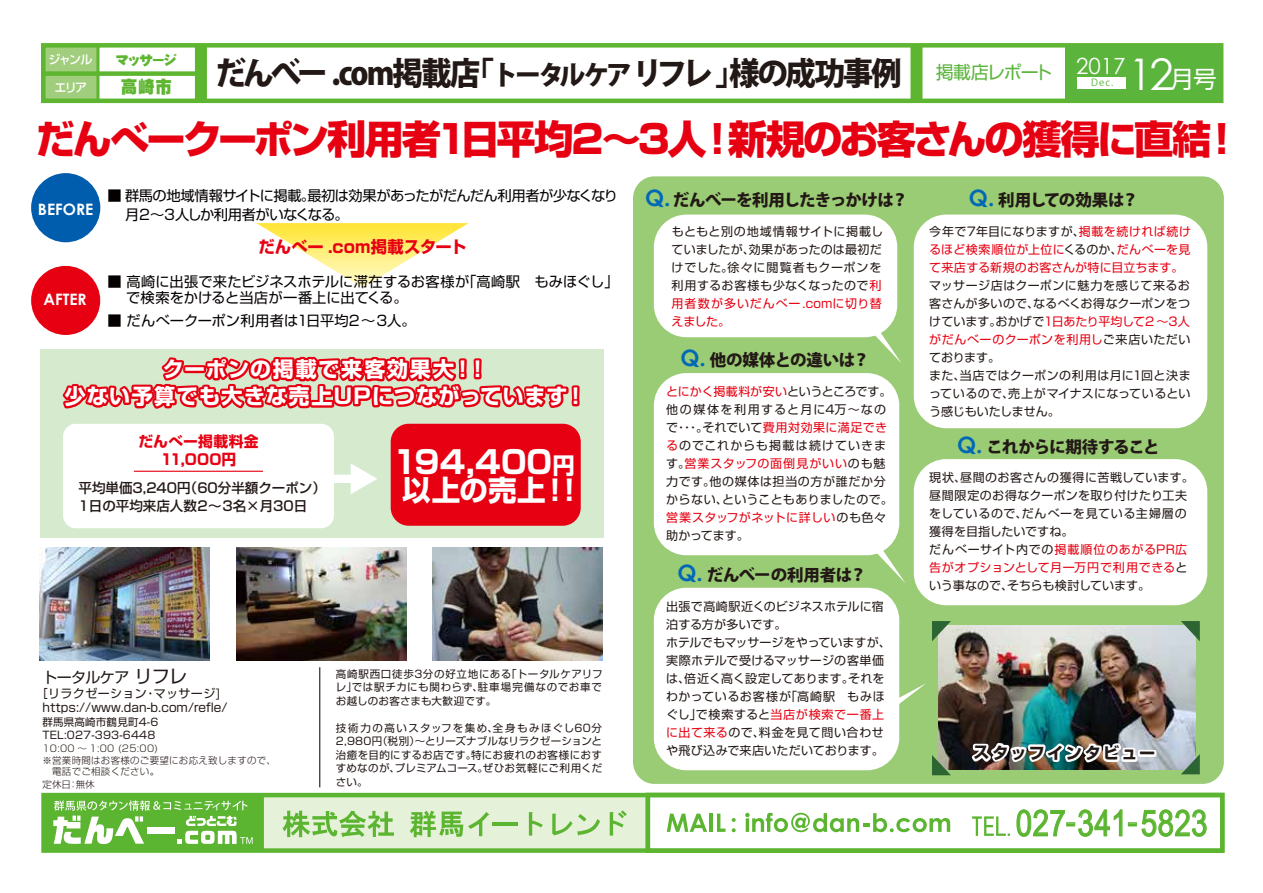
<style>
.page{position:relative;width:1263px;height:893px;background:#fff}
.page>*{position:absolute;margin:0;border:0;box-sizing:border-box;transform-origin:0 0}
.t1{font:43.65px "Century Gothic";color:#fff}
.t2{font:800 39.3px "Shin Go Pro";letter-spacing:-.06em;color:#e60012}
.t3{font:36px "Arial Narrow";letter-spacing:.01em;color:#5cb531}
.t4{font:800 31.95px "Koz Go Pro";letter-spacing:-.075em;color:#221815;scale:.96 1}
.t5{font:700 31.5px "Shin Go Pro";color:#fff}
.t6{font:700 28.5px "Shin Go Pro";letter-spacing:.01em;color:#fff}
.t7{font:22.35px "Century Gothic";color:#fff}
.t8{font:700 21px/27px "Shin Go Pro";letter-spacing:.065em;color:#fff;text-align:center}
.t9{font:17.55px "DF Gothic UB WING RKSJ H";color:#5db530;scale:.94 1}
.t10{font:800 16.5px "Koz Go Pro";letter-spacing:-.02em;color:#221815}
.t11{font:800 16.5px "Koz Go Pro";letter-spacing:-.05em;color:#221815}
.t12{font:700 16.5px "Shin Go Pro";letter-spacing:.005em;color:#e60012}
.t13{font:800 16.5px "Koz Go Pro";letter-spacing:-.065em;color:#221815}
.t14{font:700 16.05px "Shin Go Pro";letter-spacing:.135em;color:#221815}
.t15{font:700 15.75px "Century Gothic";color:#fff}
.t16{font:15px "Shin Go Pro";letter-spacing:-.04em;color:#221815}
.t17{font:700 14.85px/17.9px "Shin Go Pro";letter-spacing:.01em;color:#e60012;text-align:center}
.t18{font:14.25px/16.5px "Shin Go Pro";letter-spacing:.005em;color:#050101}
.t19{font:14.25px/19.5px "Shin Go Pro";letter-spacing:-.04em;color:#040000}
.t20{font:500 13.5px/18px "Shin Go Pro";color:#221815}
.t21{font:13.5px "DF Gothic UB WING RKSJ H";color:#5db530}
.t22{font:12px/18px "Shin Go Pro";letter-spacing:.03em;color:#221815}
.t23{font:12px/18px "Shin Go Pro";letter-spacing:.02em;color:#e60012;text-align:justify}
.t24{font:12px/13.8px "Shin Go Pro";letter-spacing:.005em;color:#221815;text-align:center}
.t25{font:500 12px "Shin Go Pro";letter-spacing:-.135em;color:#fff}
.t26{font:10.5px/13.5px "Shin Go Pro";letter-spacing:.025em;color:#221815;text-align:justify}
.t27{font:9.75px "Koz Go Pr 6 N";color:#5bb43c}
.t28{font:300 9.45px/11.4px "Shin Go Pro";letter-spacing:.03em;color:#221815}
.s1{font-size:27px}
.s2{font-family:"Shin Go Pro";font-size:23.7px}
.s3{font-size:22.5px}
.s4{font-size:18px}
.s5{font-family:"Century Gothic";font-weight:700;font-size:22.65px;color:#0068b7}
.s6{color:#e60012}
.s7{color:#221815}
</style>
<div class="page">
<div style="left:43px;top:45px;width:55px;height:56px;background:#a0ce7c"></div>
<div style="left:195px;top:45px;width:12px;height:56px;background:#5db530"></div>
<div style="left:43px;top:71px;width:157px;height:5px;background:#5db530"></div>
<hr style="left:96px;top:45px;width:3px;height:56px;background:#5db530">
<div style="left:41px;top:43px;width:1182px;height:60px;border:4px solid #5db530"></div>
<div style="left:1065px;top:45px;width:156px;height:56px;background:#5bb43c"></div>
<div style="left:1077px;top:77px;width:48px;height:12px;background:#fff"></div>
<div style="left:910px;top:46px;width:12px;height:55px;background:#5db530"></div>
<div style="left:41px;top:793px;width:1183px;height:60px;background:#e6f1d9;border:4px solid #5cb531"></div>
<div style="left:43px;top:794px;width:221px;height:57px;background:#5cb531"></div>
<div style="left:645px;top:793px;width:580px;height:60px;background:#fff;border:5px solid #5cb531"></div>
<svg style="left:972px;top:816px;width:38px;height:20px"></svg>
<svg style="left:1017px;top:810px;width:105px;height:27px"></svg>
<svg style="left:1128px;top:822px;width:8px;height:4px"></svg>
<svg style="left:1142px;top:810px;width:64px;height:27px"></svg>
<svg style="left:53px;top:800px;width:200px;height:44px"></svg>
<svg style="left:283px;top:811px;width:111px;height:26px"></svg>
<svg style="left:410px;top:811px;width:80px;height:26px"></svg>
<hr style="left:492px;top:822px;width:26px;height:3px;background:#5cb531">
<svg style="left:529px;top:812px;width:14px;height:24px"></svg>
<svg style="left:552px;top:814px;width:48px;height:21px"></svg>
<svg style="left:610px;top:810px;width:17px;height:26px"></svg>
<svg style="left:667px;top:814px;width:40px;height:18px"></svg>
<hr style="left:710px;top:814px;width:3px;height:18px;background:#5cb531">
<svg style="left:717px;top:814px;width:8px;height:18px"></svg>
<svg style="left:732px;top:818px;width:4px;height:14px"></svg>
<svg style="left:745px;top:813px;width:205px;height:19px"></svg>
<div style="left:633px;top:176px;width:591px;height:608px;background:#9acb75;border-radius:22px"></div>
<div style="left:41px;top:349px;width:563px;height:188px;background:#d6eace"></div>
<hr style="left:319px;top:667px;width:1px;height:120px;background:#221815">
<img style="left:40px;top:547px;width:170px;height:114px">
<img style="left:236px;top:547px;width:170px;height:114px">
<img style="left:433px;top:547px;width:170px;height:114px">
<svg style="left:59px;top:198px;width:510px;height:211px"></svg>
<div style="left:572px;top:385px;width:8px;height:17px;border:4px solid #e60012"></div>
<div style="left:572px;top:399px;width:7px;height:7px;border:4px solid #e60012"></div>
<img style="left:938px;top:625px;width:258px;height:145px">
<svg style="left:1181px;top:754px;width:19px;height:20px"></svg>
<svg style="left:932px;top:755px;width:19px;height:20px"></svg>
<svg style="left:932px;top:621px;width:19px;height:20px"></svg>
<svg style="left:1181px;top:621px;width:19px;height:20px"></svg>
<img style="left:967px;top:740px;width:173px;height:26px">
<div style="left:1138px;top:750px;width:18px;height:7px;border:4px solid #fff"></div>
<div style="left:914px;top:215px;width:293px;height:213px;background:#fff;border-radius:32px"></div>
<div style="left:31px;top:173px;width:69px;height:69px;background:#005cac;border-radius:50%"></div>
<div style="left:31px;top:266px;width:69px;height:69px;background:#e60012;border-radius:50%"></div>
<svg style="left:256px;top:223px;width:213px;height:64px"></svg>
<div style="left:391px;top:424px;width:190px;height:102px;background:#e60012;border-radius:18px"></div>
<svg style="left:334px;top:464px;width:43px;height:30px"></svg>
<div style="left:63px;top:424px;width:271px;height:104px;background:#fff;border-radius:13px"></div>
<hr style="left:134px;top:471px;width:129px;height:1px;background:#e60012">
<svg style="left:899px;top:683px;width:27px;height:43px"></svg>
<div style="left:654px;top:588px;width:245px;height:182px;background:#fff;border-radius:32px"></div>
<svg style="left:857px;top:524px;width:48px;height:59px"></svg>
<div style="left:654px;top:373px;width:245px;height:182px;background:#fff;border-radius:32px"></div>
<svg style="left:853px;top:304px;width:48px;height:59px"></svg>
<div style="left:654px;top:215px;width:243px;height:122px;background:#fff;border-radius:32px"></div>
<div style="left:914px;top:459px;width:293px;height:146px;background:#fff;border-radius:32px"></div>
<p class="t25" style="left:49px;top:49px;width:46px">ジャンル</p>
<p class="t25" style="left:54px;top:78px;width:34px">エリア</p>
<p class="t21" style="left:116px;top:53px;width:62px">マッサージ</p>
<h3 class="t9" style="left:121px;top:78px;width:56px">高崎市</h3>
<p class="t27" style="left:1091px;top:77px;width:23px">Dec.</p>
<h3 class="t4" style="left:215px;top:53px;width:873px">だんべー .com掲載店「<span class="s1">トータルケア</span>リフレ 」様の成功事例 <sup>掲載店レポート</sup></h3>
<h1 class="t1" style="left:1128px;top:43px;width:90px">12<span class="s2">月号</span></h1>
<h3 class="t7" style="left:1076px;top:50px;width:51px">2017</h3>
<h2 class="t2" style="left:36px;top:108px;width:1207px">だんべークーポン利用者1日平均2～3人！新規のお客さんの獲得に直結！</h2>
<h3 class="t15" style="left:38px;top:197px;width:57px">BEFORE</h3>
<h3 class="t15" style="left:44px;top:288px;width:45px">AFTER</h3>
<p class="t19" style="left:125px;top:184px;width:494px;text-indent:-18px">■ 群馬の地域情報サイトに掲載。最初は効果があったがだんだん利用者が少なくなり月２～３人しか利用者がいなくなる。</p>
<h3 class="t12" style="left:259px;top:234px;width:209px">だんべー .com掲載スタート</h3>
<p class="t18" style="left:126px;top:271px;width:494px;text-indent:-19px">■ 高崎に出張で来たビジネスホテルに滞在するお客様が「高崎駅　もみほぐし」で検索をかけると当店が一番上に出てくる。</p>
<p class="t18" style="left:107px;top:310px;width:310px">■ だんべークーポン利用者は1日平均2～3人。</p>
<h3 class="t8" style="left:65px;top:353px;width:523px">クーポンの掲載で来客効果大！！<br>少ない予算でも大きな売上UPにつながっています！</h3>
<p class="t17" style="left:138px;top:431px;width:122px">だんべー掲載料金<br>11,000円</p>
<h3 class="t5" style="left:393px;top:437px;width:184px">194,400<span class="s3">円</span></h3>
<p class="t20" style="left:79px;top:477px;width:249px">平均単価3,240円（60分半額クーポン）<br>1日の平均来店人数2～3名×月30日</p>
<h3 class="t6" style="left:402px;top:468px;width:183px">以上の売上！！</h3>
<p class="t16" style="left:43px;top:665px;width:146px">トータルケア<span class="s4">リフレ</span></p>
<p class="t24" style="left:36px;top:685px;width:198px">［リラクゼーション・マッサージ]　https://www.dan-b.com/refle/</p>
<p class="t26" style="left:43px;top:715px;width:117px;line-height:12.9px">群馬県高崎市鶴見町4-6<br>TEL:027-393-6448</p>
<p class="t28" style="left:43px;top:742px;width:235px">10:00 ～ 1:00 (25:00)<br>※営業時間はお客様のご要望にお応え致しますので、　電話でご相談ください。</p>
<p class="t28" style="left:43px;top:778px;width:54px">定休日：無休</p>
<p class="t26" style="left:336px;top:666px;width:268px">高崎駅西口徒歩3分の好立地にある「トータルケアリフレ」では駅チカにも関わらず、駐車場完備なのでお車でお越しのお客さまも大歓迎です。</p>
<p class="t26" style="left:336px;top:720px;width:268px">技術力の高いスタッフを集め、全身もみほぐし60分2,980円（税別）～とリーズナブルなリラクゼーションと治癒を目的にするお店です。特にお疲れのお客様におすすめなのが、プレミアムコース。ぜひお気軽にご利用ください。</p>
<h3 class="t11" style="left:645px;top:189px;width:265px"><span class="s5">Q.</span> だんべーを利用したきっかけは？</h3>
<p class="t22" style="left:672px;top:221px;width:213px">もともと別の地域情報サイトに掲載していましたが、効果があったのは最初だけでした。徐々に閲覧者もクーポンを利用するお客様も少なくなったので<span class="s6">利用者数が多いだんべー.comに切り替えました。</span></p>
<h3 class="t10" style="left:680px;top:349px;width:190px"><span class="s5">Q.</span> 他の媒体との違いは？</h3>
<p class="t22" style="left:666px;top:381px;width:228px"><span class="s6">とにかく掲載料が安い</span>というところです。他の媒体を利用すると月に4万～なので・・・。それでいて<span class="s6">費用対効果に満足できる</span>のでこれからも掲載は続けていきます。<span class="s6">営業スタッフの面倒見がいい</span>のも魅力です。他の媒体は担当の方が誰だか分からない、ということもありましたので。<span class="s6">営業スタッフがネットに詳しい</span>のも色々助かってます。</p>
<h3 class="t10" style="left:677px;top:564px;width:191px"><span class="s5">Q.</span> だんべーの利用者は？</h3>
<p class="t22" style="left:666px;top:596px;width:226px">出張で高崎駅近くのビジネスホテルに宿泊する方が多いです。<br>ホテルでもマッサージをやっていますが、実際ホテルで受けるマッサージの客単価は、倍近く高く設定してあります。それをわかっているお客様が「高崎駅　もみほぐし」で検索すると<span class="s6">当店が検索で一番上に出て来る</span>ので、料金を見て問い合わせや飛び込みで来店いただいております。</p>
<h3 class="t10" style="left:969px;top:189px;width:171px"><span class="s5">Q.</span> 利用しての効果は？</h3>
<p class="t23" style="left:929px;top:221px;width:263px"><span class="s7">今年で7年目になりますが、</span>掲載を続ければ続けるほど検索順位が上位に<span class="s7">くるのか、</span>だんべーを見て来店する新規のお客さんが特に目立ちます。</p>
<p class="t22" style="left:929px;top:275px;width:263px">マッサージ店はクーポンに魅力を感じて来るお客さんが多いので、なるべくお得なクーポンをつけています。おかげで<span class="s6">1日あたり平均して2 ～3人がだんべーのクーポンを利用し</span>ご来店いただいております。<br>また、当店ではクーポンの利用は月に1回と決まっているので、売上がマイナスになっているという感じもいたしません。</p>
<h3 class="t13" style="left:957px;top:436px;width:204px"><span class="s5">Q.</span> これからに期待すること</h3>
<p class="t22" style="left:929px;top:467px;width:266px">現状、昼間のお客さんの獲得に苦戦しています。昼間限定のお得なクーポンを取り付けたり工夫をしているので、だんべーを見ている主婦層の獲得を目指したいですね。<br>だんべーサイト内での<span class="s6">掲載順位のあがるPR広告がオプションとして月一万円で利用できる</span>という事なので、そちらも検討しています。</p>
<h3 class="t14" style="left:973px;top:740px;width:183px">スタッフインタビュー</h3>
<h3 class="t3" style="left:1016px;top:797px;width:193px">027-341-5823</h3>
</div>
